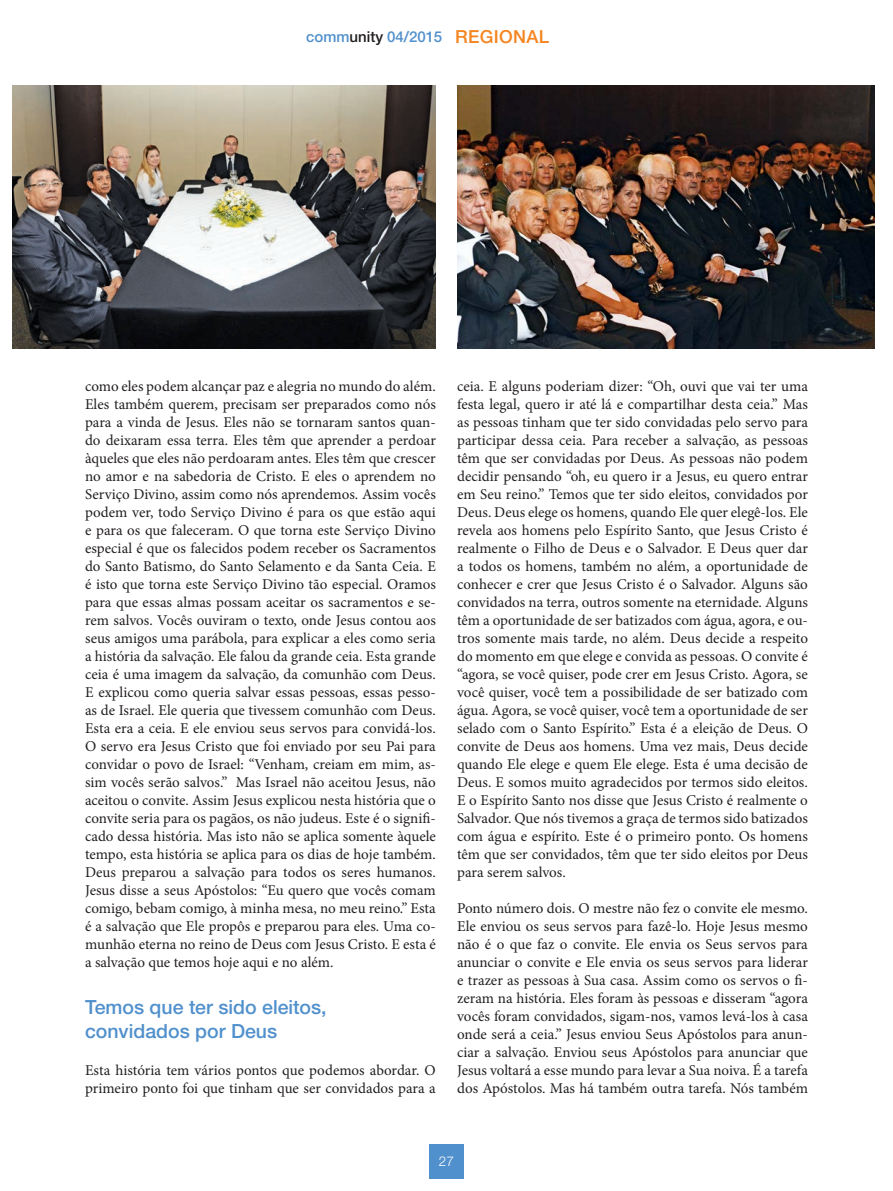
<style>
.page{position:relative;width:893px;height:1191px;background:#fff}
.page>*{position:absolute;margin:0;border:0;box-sizing:border-box;transform-origin:0 0}
._05_Zwischenzeile__e{font:500 19.5px/24px "Helvetica Neue LTW1 G";color:#5090cc}
._14_Rubrikzeile_oben{font:500 18px "Helvetica Neue LTW1 G";letter-spacing:.02em;color:#f58520}
._04_Lauftext{font:15px/18px "Minion Pro";color:#231f20;text-align:justify}
.Einf__Abs{font:500 15px "Helvetica Neue LTW1 G";color:#5090cc}
.Einf__Abs-2{font:300 13.5px "Helvetica Neue LTW1 G";color:#fff}
.s1{color:#231f20}
</style>
<div class="page">
<div style="left:429px;top:1144px;width:34px;height:34px;background:#5090cc"></div>
<img style="left:13px;top:85px;width:423px;height:264px">
<img style="left:457px;top:85px;width:417px;height:264px">
<p class="Einf__Abs" style="left:306px;top:27px;width:138px">comm<span class="s1">unity</span> 04/2015</p>
<p class="_14_Rubrikzeile_oben" style="left:455px;top:25px;width:96px">REGIONAL</p>
<p class="_04_Lauftext" style="left:85px;top:377px;width:352px">como eles podem alcançar paz e alegria no mundo do além.<br>Eles também querem, precisam ser preparados como nós para a vinda de Jesus. Eles não se tornaram santos quan&shy;do deixaram essa terra. Eles têm que aprender a perdoar àqueles que eles não perdoaram antes. Eles têm que crescer no amor e na sabedoria de Cristo. E eles o aprendem no Serviço Divino, assim como nós aprendemos. Assim vocês podem ver, todo Serviço Divino é para os que estão aqui e para os que faleceram. O que torna este Serviço Divino especial é que os falecidos podem receber os Sacramentos do Santo Batismo, do Santo Selamento e da Santa Ceia. E é isto que torna este Serviço Divino tão especial. Oramos para que essas almas possam aceitar os sacramentos e se&shy;rem salvos. Vocês ouviram o texto, onde Jesus contou aos seus amigos uma parábola, para explicar a eles como seria a história da salvação. Ele falou da grande ceia. Esta grande ceia é uma imagem da salvação, da comunhão com Deus.<br>E explicou como queria salvar essas pessoas, essas pesso&shy;as de Israel. Ele queria que tivessem comunhão com Deus.<br>Esta era a ceia. E ele enviou seus servos para convidá-los.<br>O servo era Jesus Cristo que foi enviado por seu Pai para convidar o povo de Israel: “Venham, creiam em mim, as&shy;sim vocês serão salvos.” Mas Israel não aceitou Jesus, não aceitou o convite. Assim Jesus explicou nesta história que o convite seria para os pagãos, os não judeus. Este é o signifi&shy;cado dessa história. Mas isto não se aplica somente àquele tempo, esta história se aplica para os dias de hoje também.<br>Deus preparou a salvação para todos os seres humanos.<br>Jesus disse a seus Apóstolos: “Eu quero que vocês comam comigo, bebam comigo, à minha mesa, no meu reino.” Esta é a salvação que Ele propôs e preparou para eles. Uma co&shy;munhão eterna no reino de Deus com Jesus Cristo. E esta é a salvação que temos hoje aqui e no além.</p>
<p class="_05_Zwischenzeile__e" style="left:85px;top:994px;width:243px">Temos que ter sido eleitos, convidados por Deus</p>
<p class="_04_Lauftext" style="left:85px;top:1061px;width:352px">Esta história tem vários pontos que podemos abordar. O primeiro ponto foi que tinham que ser convidados para a</p>
<p class="_04_Lauftext" style="left:457px;top:377px;width:352px">ceia. E alguns poderiam dizer: “Oh, ouvi que vai ter uma festa legal, quero ir até lá e compartilhar desta ceia.” Mas as pessoas tinham que ter sido convidadas pelo servo para participar dessa ceia. Para receber a salvação, as pessoas têm que ser convidadas por Deus. As pessoas não podem decidir pensando “oh, eu quero ir a Jesus, eu quero entrar em Seu reino.” Temos que ter sido eleitos, convidados por Deus. Deus elege os homens, quando Ele quer elegê-los. Ele revela aos homens pelo Espírito Santo, que Jesus Cristo é realmente o Filho de Deus e o Salvador. E Deus quer dar a todos os homens, também no além, a oportunidade de conhecer e crer que Jesus Cristo é o Salvador. Alguns são convidados na terra, outros somente na eternidade. Alguns têm a oportunidade de ser batizados com água, agora, e ou&shy;tros somente mais tarde, no além. Deus decide a respeito do momento em que elege e convida as pessoas. O convite é “agora, se você quiser, pode crer em Jesus Cristo. Agora, se você quiser, você tem a possibilidade de ser batizado com água. Agora, se você quiser, você tem a oportunidade de ser selado com o Santo Espírito.” Esta é a eleição de Deus. O convite de Deus aos homens. Uma vez mais, Deus decide quando Ele elege e quem Ele elege. Esta é uma decisão de Deus. E somos muito agradecidos por termos sido eleitos.<br>E o Espírito Santo nos disse que Jesus Cristo é realmente o Salvador. Que nós tivemos a graça de termos sido batizados com água e espírito. Este é o primeiro ponto. Os homens têm que ser convidados, têm que ter sido eleitos por Deus para serem salvos.</p>
<p class="_04_Lauftext" style="left:457px;top:899px;width:352px">Ponto número dois. O mestre não fez o convite ele mesmo.<br>Ele enviou os seus servos para fazê-lo. Hoje Jesus mesmo não é o que faz o convite. Ele envia os Seus servos para anunciar o convite e Ele envia os seus servos para liderar e trazer as pessoas à Sua casa. Assim como os servos o fi&shy;zeram na história. Eles foram às pessoas e disseram “agora vocês foram convidados, sigam-nos, vamos levá-los à casa onde será a ceia.” Jesus enviou Seus Apóstolos para anun&shy;ciar a salvação. Enviou seus Apóstolos para anunciar que Jesus voltará a esse mundo para levar a Sua noiva. É a tarefa dos Apóstolos. Mas há também outra tarefa. Nós também</p>
<p class="Einf__Abs-2" style="left:439px;top:1153px;width:17px">27</p>
</div>
